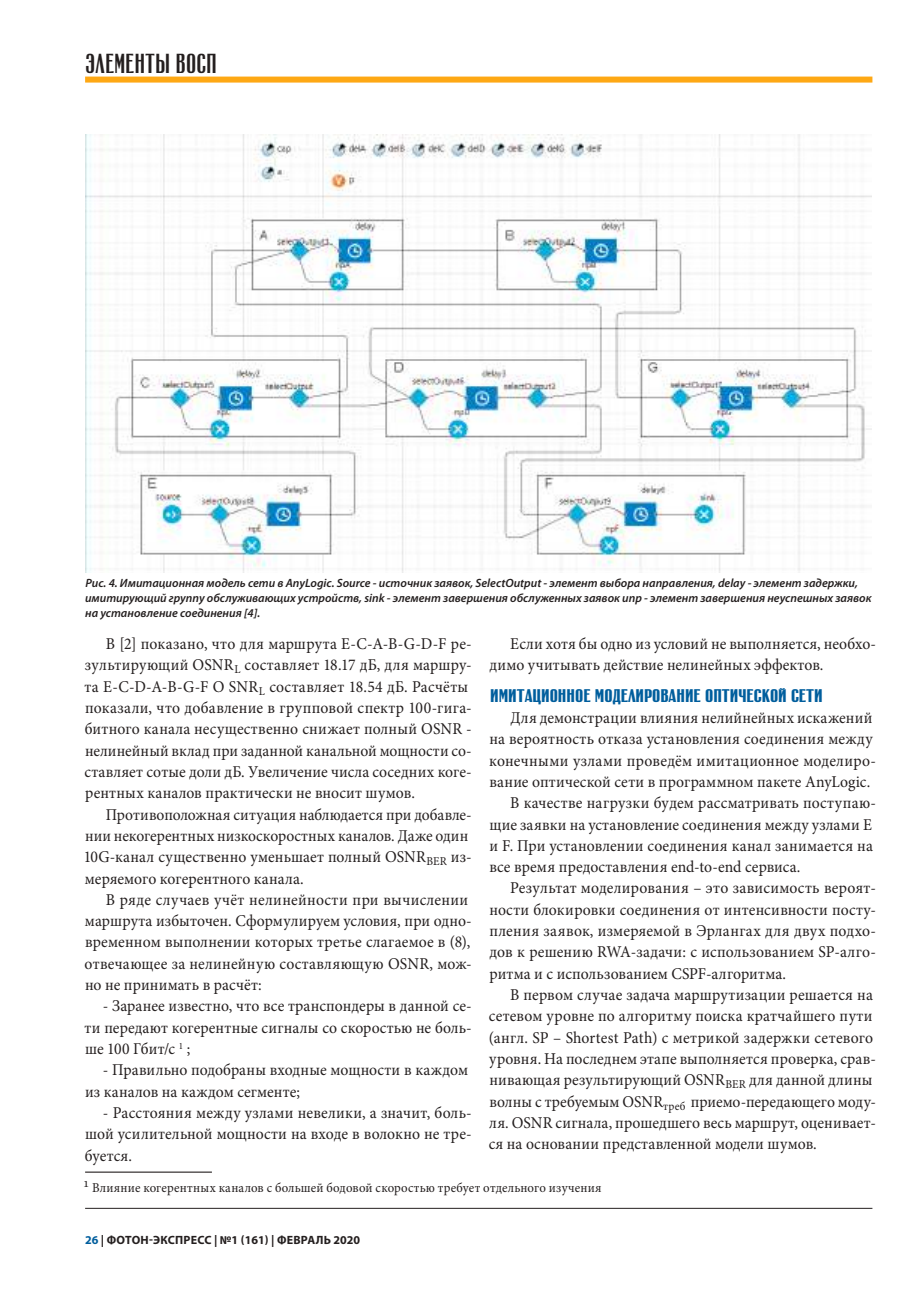
<style>
.page{position:relative;width:915px;height:1306px;background:#fff}
.page>*{position:absolute;margin:0;border:0;box-sizing:border-box;transform-origin:0 0}
.t1{font:27px "Rubrica C";letter-spacing:.015em;color:#241f1f;scale:.95 1}
.t2{font:700 18px "Rubrica C";color:#005e9d}
.t3{font:16.5px/21.3px "Minion Pro";letter-spacing:.01em;color:#241f1f;scale:.95 1}
.t4{font:16.5px/21.3px "Minion Pro";letter-spacing:.01em;color:#241f1f;scale:.94 1}
.t5{font:13.5px "Minion Pro";letter-spacing:.015em;color:#241f1f;scale:.95 1}
.t6{font:italic 600 12px/15px "Myriad Pro";color:#241f1f}
.t7{font:700 12px "Myriad Pro";letter-spacing:.02em;color:#241f1f}
.s1{color:#005e9d}
</style>
<div class="page">
<hr style="left:85px;top:1207px;width:787px;height:1px;background:#241f1f">
<div style="left:85px;top:77px;width:787px;height:6px;background:#fea814"></div>
<hr style="left:85px;top:1171px;width:127px;height:1px;background:#241f1f">
<img style="left:85px;top:134px;width:785px;height:439px">
<h1 class="t1" style="left:85px;top:50px;width:139px">ЭЛЕМЕНТЫ ВОСП</h1>
<p class="t6" style="left:85px;top:575px;width:787px">Рис. 4. Имитационная модель сети в AnyLogic. Source - источник заявок, SelectOutput - элемент выбора направления, delay - элемент задержки, имитирующий группу обслуживающих устройств, sink - элемент завершения обслуженных заявок иnp - элемент завершения неуспешных заявок на установление соединения [4].</p>
<p class="t3" style="left:84px;top:633px;width:409px;text-indent:21px">В [2] показано, что для маршрута E-C-A-B-G-D-F ре&shy;зультирующий OSNR<sub>L</sub> составляет 18.17 дБ, для маршру&shy;та E-C-D-A-B-G-F O SNR<sub>L</sub> составляет 18.54 дБ. Расчёты показали, что добавление в групповой спектр 100-гига&shy;битного канала несущественно снижает полный OSNR - нелинейный вклад при заданной канальной мощности со&shy;ставляет сотые доли дБ. Увеличение числа соседних коге&shy;рентных каналов практически не вносит шумов.</p>
<p class="t4" style="left:84px;top:803px;width:414px;text-indent:22px">Противоположная ситуация наблюдается при добавле&shy;нии некогерентных низкоскоростных каналов. Даже один 10G-канал существенно уменьшает полный OSNR<sub>BER</sub> из&shy;меряемого когерентного канала.</p>
<p class="t3" style="left:84px;top:889px;width:409px;text-indent:21px">В ряде случаев учёт нелинейности при вычислении маршрута избыточен. Сформулируем условия, при одно&shy;временном выполнении которых третье слагаемое в (8), отвечающее за нелинейную составляющую OSNR, мож&shy;но не принимать в расчёт:</p>
<p class="t3" style="left:85px;top:995px;width:409px;text-align:justify;text-indent:18px">- Заранее известно, что все транспондеры в данной се&shy;ти передают когерентные сигналы со скоростью не боль&shy;ше 100 Гбит/с <sup>1</sup> ;</p>
<p class="t3" style="left:85px;top:1059px;width:404px;text-indent:18px">- Правильно подобраны входные мощности в каждом из каналов на каждом сегменте;</p>
<p class="t3" style="left:85px;top:1102px;width:409px;text-align:justify;text-indent:18px">- Расстояния между узлами невелики, а значит, боль&shy;шой усилительной мощности на входе в волокно не тре&shy;буется.</p>
<p class="t3" style="left:489px;top:633px;width:408px;text-indent:21px">Если хотя бы одно из условий не выполняется, необхо&shy;димо учитывать действие нелинейных эффектов.</p>
<p class="t2" style="left:490px;top:686px;width:334px">ИМИТАЦИОННОЕ МОДЕЛИРОВАНИЕ ОПТИЧЕСКОЙ СЕТИ</p>
<p class="t3" style="left:510px;top:707px;width:382px">Для демонстрации влияния нелийнейных искажений</p>
<p class="t3" style="left:489px;top:728px;width:405px">на вероятность отказа установления соединения между</p>
<p class="t3" style="left:489px;top:749px;width:408px">конечными узлами проведём имитационное моделиро-</p>
<p class="t3" style="left:489px;top:771px;width:402px">вание оптической сети в программном пакете AnyLogic.</p>
<p class="t3" style="left:510px;top:792px;width:386px">В качестве нагрузки будем рассматривать поступаю-</p>
<p class="t3" style="left:489px;top:813px;width:404px">щие заявки на установление соединения между узлами E</p>
<p class="t3" style="left:489px;top:835px;width:405px">и F. При установлении соединения канал занимается на</p>
<p class="t3" style="left:489px;top:856px;width:329px">все время предоставления end-to-end сервиса.</p>
<p class="t3" style="left:510px;top:877px;width:386px">Результат моделирования – это зависимость вероят-</p>
<p class="t3" style="left:489px;top:898px;width:408px">ности блокировки соединения от интенсивности посту-</p>
<p class="t3" style="left:489px;top:920px;width:408px">пления заявок, измеряемой в Эрлангах для двух подхо-</p>
<p class="t3" style="left:489px;top:941px;width:408px">дов к решению RWA-задачи: с использованием SP-алго-</p>
<p class="t3" style="left:489px;top:962px;width:313px">ритма и с использованием CSPF-алгоритма.</p>
<p class="t3" style="left:510px;top:984px;width:383px">В первом случае задача маршрутизации решается на</p>
<p class="t3" style="left:488px;top:1005px;width:405px">сетевом уровне по алгоритму поиска кратчайшего пути</p>
<p class="t3" style="left:489px;top:1026px;width:406px">(англ. SP – Shortest Path) с метрикой задержки сетевого</p>
<p class="t3" style="left:489px;top:1048px;width:408px">уровня. На последнем этапе выполняется проверка, срав-</p>
<p class="t3" style="left:489px;top:1069px;width:405px">нивающая результирующий OSNR<sub>BER</sub> для данной длины</p>
<p class="t3" style="left:489px;top:1090px;width:408px">волны с требуемым OSNR<sub>треб</sub> приемо-передающего моду-</p>
<p class="t3" style="left:489px;top:1111px;width:408px">ля. OSNR сигнала, прошедшего весь маршрут, оценивает-</p>
<p class="t3" style="left:488px;top:1133px;width:347px">ся на основании представленной модели шумов.</p>
<p class="t5" style="left:83px;top:1178px;width:547px">1 Влияние когерентных каналов с большей бодовой скоростью требует отдельного изучения</p>
<p class="t7" style="left:85px;top:1232px;width:276px"><span class="s1">26</span> | ФОТОН-ЭКСПРЕСС | №1 (161) | ФЕВРАЛЬ 2020</p>
</div>
